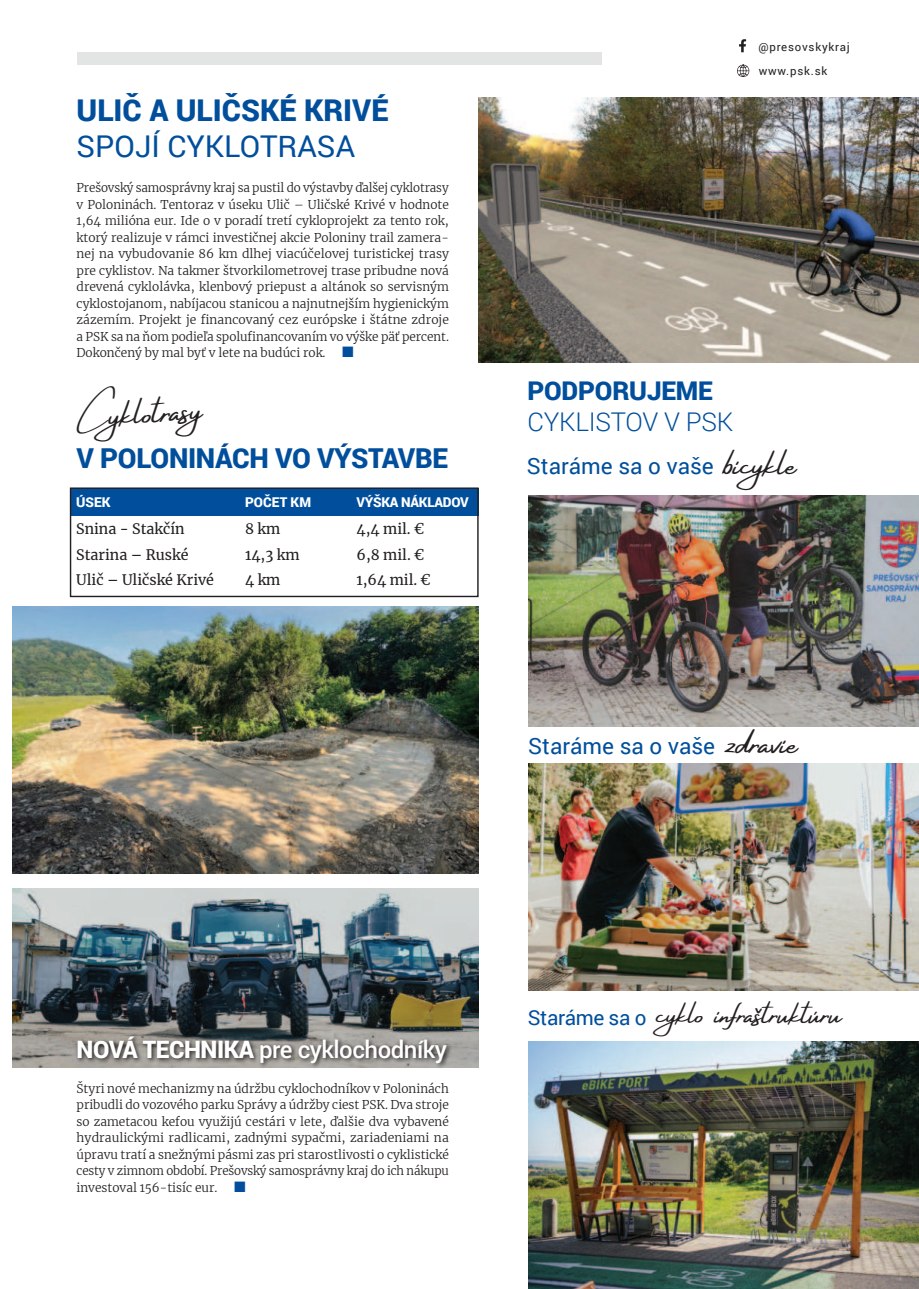
<style>
.page{position:relative;width:919px;height:1289px;background:#fff}
.page>*{position:absolute;margin:0;border:0;box-sizing:border-box;transform-origin:0 0}
.t1{font:36px "Amsterdam Four ttf";color:#231f20}
.t2{font:30.9px "Amsterdam Four ttf";color:#231f20}
.t3{font:900 30px "Roboto";color:#014f9c}
.t4{font:30px "Roboto";color:#014f9c}
.t5{font:900 27.45px "Roboto";letter-spacing:-.01em;color:#014f9c}
.t6{font:300 25.8px "Roboto";letter-spacing:-.01em;color:#014f9c}
.t7{font:900 25.8px "Roboto";letter-spacing:-.01em;color:#014f9c}
.t8{font:500 24px "Roboto";letter-spacing:-.02em;color:#fff}
.t9{font:22.5px "Roboto";color:#014f9c}
.t10{font:14.25px "Merriweather";color:#231f20}
.t11{font:900 13.5px "Roboto";letter-spacing:-.01em;color:#fff}
.t12{font:300 12px/16.5px "Merriweather";color:#231f20;text-align:justify}
.t13{font:11.4px/23.4px "Roboto";letter-spacing:.07em;color:#231f20}
.s1{font-family:"Arial";font-weight:700;font-size:22.5px;color:#014f9c}
.s2{font-weight:900}
.s3{font-family:"Roboto";font-size:20.7px;color:#014f9c}
</style>
<div class="page">
<div style="left:77px;top:52px;width:524px;height:12px;background:#e3e4e4"></div>
<svg style="left:739px;top:39px;width:7px;height:13px"></svg>
<svg style="left:737px;top:65px;width:12px;height:12px"></svg>
<img style="left:478px;top:98px;width:440px;height:265px">
<img style="left:13px;top:888px;width:465px;height:179px">
<img style="left:528px;top:1041px;width:390px;height:247px">
<img style="left:528px;top:763px;width:390px;height:227px">
<img style="left:528px;top:496px;width:390px;height:230px">
<div style="left:70px;top:488px;width:408px;height:28px;background:#014f9c"></div>
<div style="left:70px;top:487px;width:408px;height:110px;border:1px solid #231f20"></div>
<svg style="left:75px;top:1033px;width:378px;height:35px;background:#807d7a"></svg>
<img style="left:13px;top:606px;width:465px;height:267px">
<h3 class="t3" style="left:77px;top:89px;width:313px">ULIČ A ULIČSKÉ KRIVÉ</h3>
<h3 class="t4" style="left:77px;top:134px;width:280px">SPOJÍ CYKLOTRASA</h3>
<p class="t12" style="left:77px;top:179px;width:374px">Prešovský samosprávny kraj sa pustil do výstavby ďalšej cyklotrasy v Poloninách. Tentoraz v úseku Ulič – Uličské Krivé v hodnote 1,64 milióna eur. Ide o v poradí tretí cykloprojekt za tento rok, ktorý realizuje v rámci investičnej akcie Poloniny trail zamera&shy;nej na vybudovanie 86 km dlhej viacúčelovej turistickej trasy pre cyklistov. Na takmer štvorkilometrovej trase pribudne nová drevená cyklolávka, klenbový priepust a altánok so servisným cyklostojanom, nabíjacou stanicou a najnutnejším hygienickým zázemím. Projekt je 昀椀nancovaný cez európske i štátne zdroje a PSK sa na ňom podieľa spolu昀椀nancovaním vo výške päť percent.<br>Dokončený by mal byť v lete na budúci rok. <span class="s1">■</span></p>
<h1 class="t1" style="left:107px;top:396px;width:96px;rotate:-4deg">yklotrasy</h1>
<h3 class="t5" style="left:77px;top:439px;width:373px">V POLONINÁCH VO VÝSTAVBE</h3>
<p class="t11" style="left:76px;top:492px;width:36px">ÚSEK</p>
<p class="t11" style="left:245px;top:492px;width:68px">POČET KM</p>
<p class="t11" style="left:356px;top:492px;width:114px">VÝŠKA NÁKLADOV</p>
<p class="t10" style="left:76px;top:519px;width:110px">Snina - Stakčín</p>
<p class="t10" style="left:245px;top:519px;width:37px">8 km</p>
<p class="t10" style="left:356px;top:519px;width:69px">4,4 mil. €</p>
<p class="t10" style="left:76px;top:544px;width:114px">Starina – Ruské</p>
<p class="t10" style="left:245px;top:544px;width:56px">14,3 km</p>
<p class="t10" style="left:356px;top:544px;width:69px">6,8 mil. €</p>
<p class="t10" style="left:76px;top:570px;width:139px">Ulič – Uličské Krivé</p>
<p class="t10" style="left:245px;top:570px;width:37px">4 km</p>
<p class="t10" style="left:356px;top:570px;width:75px">1,64 mil. €</p>
<p class="t13" style="left:758px;top:36px;width:93px">@presovskykraj www.psk.sk</p>
<h3 class="t7" style="left:527px;top:373px;width:187px">PODPORUJEME</h3>
<h3 class="t6" style="left:527px;top:404px;width:207px">CYKLISTOV V PSK</h3>
<h3 class="t9" style="left:527px;top:456px;width:188px">Staráme sa o vaše</h3>
<h1 class="t1" style="left:723px;top:444px;width:74px">bicykle</h1>
<h3 class="t9" style="left:528px;top:737px;width:188px">Staráme sa o vaše</h3>
<h1 class="t1" style="left:727px;top:724px;width:72px">zdravie</h1>
<h3 class="t8" style="left:77px;top:1039px;width:372px"><span class="s2">NOVÁ TECHNIKA</span> pre cyklochodníky</h3>
<p class="t12" style="left:77px;top:1079px;width:374px">Štyri nové mechanizmy na údržbu cyklochodníkov v Poloninách pribudli do vozového parku Správy a údržby ciest PSK. Dva stroje so zametacou kefou využijú cestári v lete, ďalšie dva vybavené hydraulickými radlicami, zadnými sypačmi, zariadeniami na úpravu tratí a snežnými pásmi zas pri starostlivosti o cyklistické cesty v zimnom období. Prešovský samosprávny kraj do ich nákupu investoval 156-tisíc eur. <span class="s1">■</span></p>
<h2 class="t2" style="left:527px;top:997px;width:315px"><span class="s3">Staráme sa o</span> cyklo infraštruktúru</h2>
</div>
